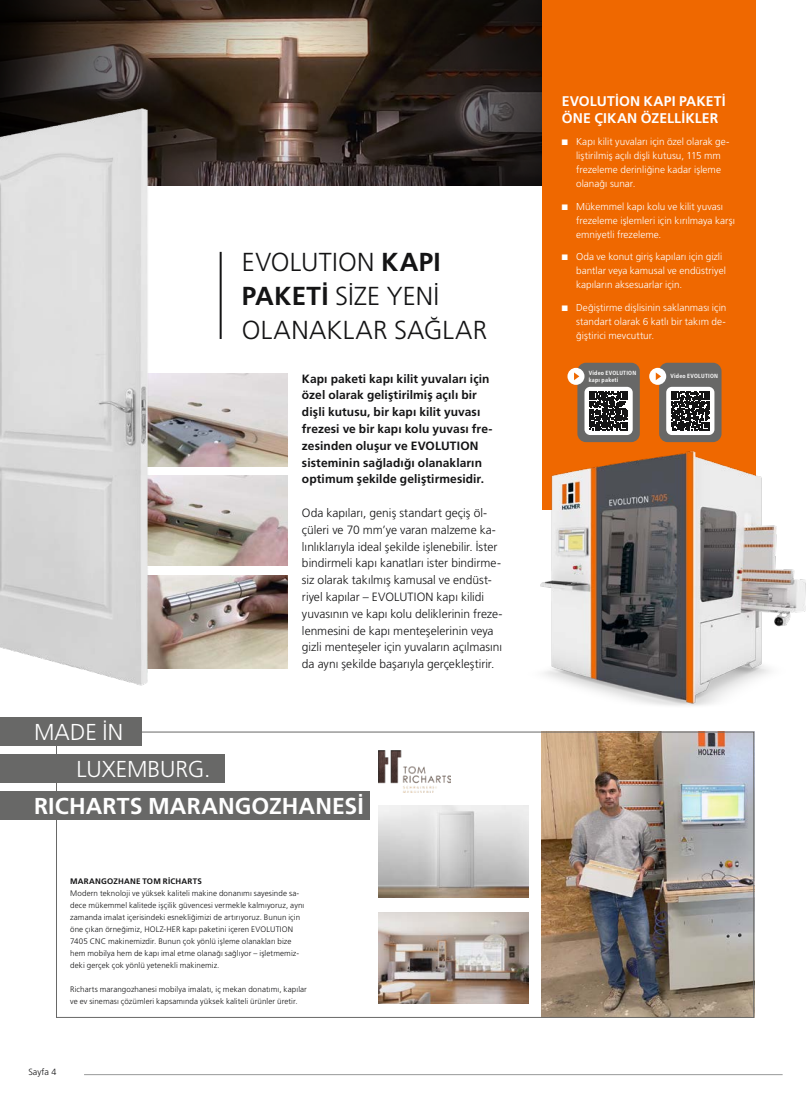
<style>
.page{position:relative;width:811px;height:1103px;background:#fff}
.page>*{position:absolute;margin:0;border:0;box-sizing:border-box;transform-origin:0 0}
.t1{font:300 26px/33.8px "Frutiger LT Pro";letter-spacing:.01em;color:#141415}
.t2{font:700 23px "Frutiger LT Pro";letter-spacing:.005em;color:#fff}
.t3{font:300 23px "Frutiger LT Pro";color:#fff}
.t4{font:700 14px/16.8px "Frutiger LT Pro";letter-spacing:.005em;color:#fff}
.t5{font:300 12px/16.8px "Frutiger LT Pro";color:#141415}
.t6{font:700 12px/16.8px "Frutiger LT Pro";letter-spacing:.005em;color:#141415}
.t7{font:300 10px/14px "Frutiger LT Pro";color:#fff}
.t8{font:300 9px "Frutiger LT Pro";color:#141415}
.t9{font:300 8px/12px "Frutiger LT Pro";letter-spacing:.01em;color:#141415}
.t10{font:700 8px "Frutiger LT Pro";letter-spacing:.025em;color:#141415}
.t11{font:700 condensed 6px/7px "Frutiger LT Pro";letter-spacing:.04em;color:#fff}
.s1{font-weight:700}
</style>
<div class="page">
<svg style="left:0;top:0;width:541px;height:186px;background:#3f342d"></svg>
<div style="left:541px;top:0;width:214px;height:509px;background:#ef6800"></div>
<img style="left:169px;top:373px;width:119px;height:93px">
<img style="left:379px;top:912px;width:149px;height:91px">
<img style="left:169px;top:475px;width:119px;height:90px">
<img style="left:169px;top:575px;width:119px;height:93px">
<img style="left:541px;top:733px;width:211px;height:283px">
<img style="left:379px;top:805px;width:149px;height:92px">
<img style="left:379px;top:750px;width:72px;height:42px">
<hr style="left:84px;top:1074px;width:698px;height:1px;background:#989999">
<div style="left:577px;top:363px;width:63px;height:79px;background:#686867;border-radius:9px"></div>
<div style="left:584px;top:387px;width:48px;height:48px;background:#fff;border-radius:6px"></div>
<svg style="left:589px;top:391px;width:39px;height:39px"></svg>
<div style="left:567px;top:368px;width:17px;height:17px;background:#fff;border-radius:50%"></div>
<svg style="left:574px;top:372px;width:5px;height:8px"></svg>
<div style="left:659px;top:363px;width:62px;height:79px;background:#686867;border-radius:9px"></div>
<div style="left:666px;top:387px;width:48px;height:48px;background:#fff;border-radius:6px"></div>
<svg style="left:671px;top:391px;width:38px;height:39px"></svg>
<div style="left:649px;top:368px;width:17px;height:17px;background:#fff;border-radius:50%"></div>
<svg style="left:656px;top:372px;width:5px;height:8px"></svg>
<hr style="left:220px;top:252px;width:2px;height:87px;background:#141415">
<div style="left:0;top:717px;width:141px;height:28px;background:#686867"></div>
<div style="left:0;top:791px;width:369px;height:29px;background:#686867"></div>
<div style="left:0;top:754px;width:225px;height:29px;background:#686867"></div>
<img style="left:540px;top:448px;width:266px;height:258px">
<img style="left:0;top:102px;width:169px;height:636px">
<h2 class="t3" style="left:34px;top:718px;width:91px">MADE IN</h2>
<h2 class="t3" style="left:77px;top:756px;width:135px">LUXEMBURG.</h2>
<h1 class="t1" style="left:242px;top:246px;width:247px">EVOLUTION <span class="s1">KAPI<br>PAKETI</span> SIZE YENI<br>OLANAKLAR SAĞLAR</h1>
<p class="t6" style="left:302px;top:370px;width:192px">Kapı paketi kapı kilit yuvaları için özel olarak geliştirilmiş açılı bir dişli kutusu, bir kapı kilit yuvası frezesi ve bir kapı kolu yuvası fre&shy;zesinden oluşur ve EVOLUTION sisteminin sağladığı olanakların optimum şekilde geliştirmesidir.</p>
<p class="t5" style="left:302px;top:504px;width:202px">Oda kapıları, geniş standart geçiş öl&shy;çüleri ve 70 mm’ye varan malzeme ka&shy;lınlıklarıyla ideal şekilde işlenebilir. İster bindirmeli kapı kanatları ister bindirme&shy;siz olarak takılmış kamusal ve endüst&shy;riyel kapılar – EVOLUTION kapı kilidi yuvasının ve kapı kolu deliklerinin freze&shy;lenmesini de kapı menteşelerinin veya gizli menteşeler için yuvaların açılmasını da aynı şekilde başarıyla gerçekleştirir.</p>
<h2 class="t2" style="left:34px;top:792px;width:328px">RICHARTS MARANGOZHANESI</h2>
<p class="t10" style="left:70px;top:876px;width:133px">MARANGOZHANE TOM RICHARTS</p>
<p class="t9" style="left:70px;top:887px;width:236px">Modern teknoloji ve yüksek kaliteli makine donanımı sayesinde sa&shy;dece mükemmel kalitede işçilik güvencesi vermekle kalmıyoruz, aynı zamanda imalat içerisindeki esnekliğimizi de artırıyoruz. Bunun için öne çıkan örneğimiz, HOLZ-HER kapı paketini içeren EVOLUTION 7405 CNC makinemizdir. Bunun çok yönlü işleme olanakları bize hem mobilya hem de kapı imal etme olanağı sağlıyor – işletmemiz&shy;deki gerçek çok yönlü yetenekli makinemiz.</p>
<p class="t9" style="left:70px;top:983px;width:238px">Richarts marangozhanesi mobilya imalatı, iç mekan donatımı, kapılar ve ev sineması çözümleri kapsamında yüksek kaliteli ürünler üretir.</p>
<p class="t8" style="left:28px;top:1066px;width:29px">Sayfa 4</p>
<h3 class="t4" style="left:562px;top:93px;width:163px">EVOLUTION KAPI PAKETI<br>ÖNE ÇIKAN ÖZELLIKLER</h3>
<p class="t7" style="left:576px;top:135px;width:155px;text-indent:-14px">■ Kapı kilit yuvaları için özel olarak ge&shy;liştirilmiş açılı dişli kutusu, 115 mm frezeleme derinliğine kadar işleme olanağı sunar.</p>
<p class="t7" style="left:576px;top:199px;width:160px;text-indent:-14px">■ Mükemmel kapı kolu ve kilit yuvası frezeleme işlemleri için kırılmaya karşı emniyetli frezeleme.</p>
<p class="t7" style="left:576px;top:250px;width:151px;text-indent:-14px">■ Oda ve konut giriş kapıları için gizli bantlar veya kamusal ve endüstriyel kapıların aksesuarlar için.</p>
<p class="t7" style="left:576px;top:300px;width:152px;text-align:justify;text-indent:-14px">■ Değiştirme dişlisinin saklanması için standart olarak 6 katlı bir takım de&shy;ğiştirici mevcuttur.</p>
<p class="t11" style="left:589px;top:369px;width:49px">Video EVOLUTION kapı paketi</p>
<p class="t11" style="left:670px;top:373px;width:49px">Video EVOLUTION</p>
</div>
